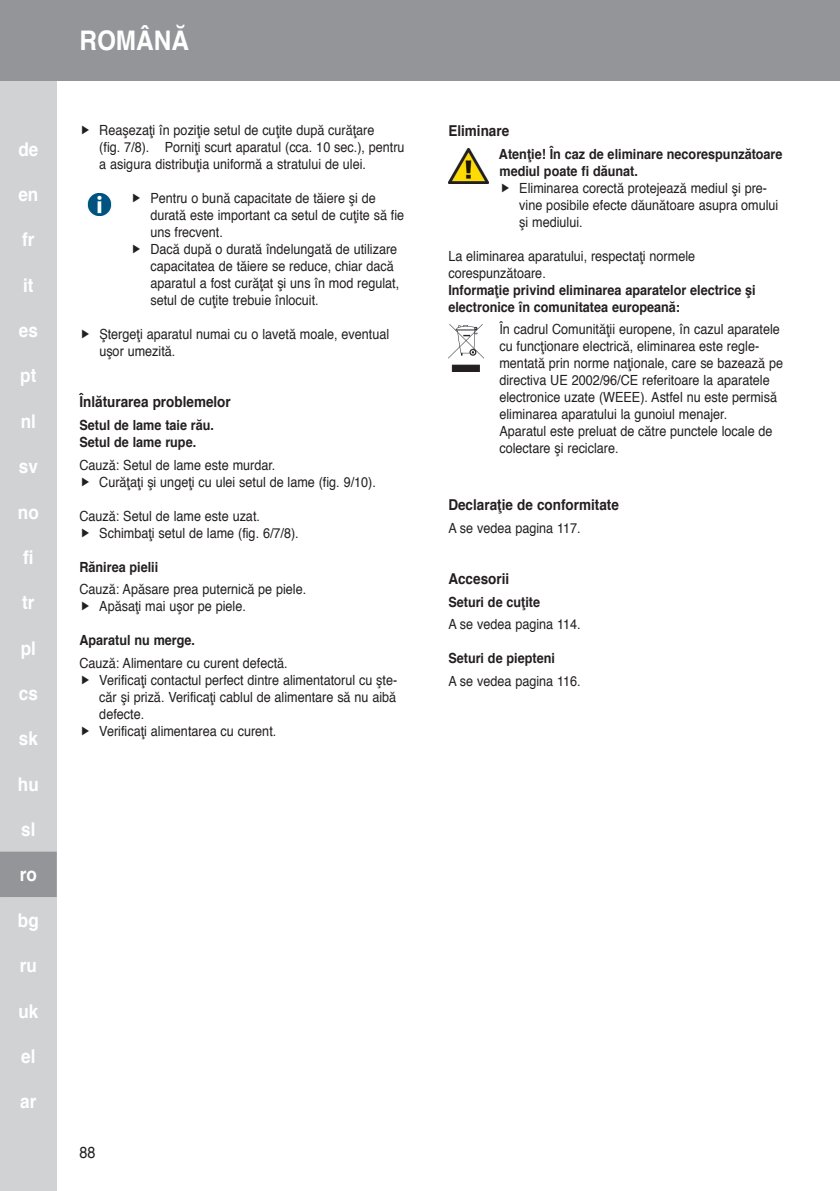
<style>
.page{position:relative;width:840px;height:1191px;background:#fff}
.page>*{position:absolute;margin:0;border:0;box-sizing:border-box;transform-origin:0 0}
.t1{font:700 27px "Helvetica";color:#fff;scale:.9 1}
.t2{font:700 19px "Helvetica";color:#fff;scale:.9 1}
.t3{font:16px "Helvetica";color:#231f20;scale:.9 1}
.t4{font:700 15px "Helvetica";color:#231f20;scale:.9 1}
.t5{font:14px/17px "Helvetica";color:#231f20;scale:.9 1}
.t6{font:700 14px/17px "Helvetica";color:#231f20;scale:.9 1}
</style>
<div class="page">
<div style="left:0;top:0;width:57px;height:1191px;background:#d1d2d4"></div>
<div style="left:0;top:0;width:839px;height:80px;background:#939598"></div>
<div style="left:0;top:851px;width:57px;height:46px;background:#939598"></div>
<img style="left:87px;top:193px;width:25px;height:23px">
<img style="left:448px;top:149px;width:40px;height:34px">
<img style="left:448px;top:324px;width:34px;height:47px">
<h2 class="t2" style="left:18px;top:133px;width:24px">de</h2>
<h2 class="t2" style="left:18px;top:179px;width:24px">en</h2>
<h2 class="t2" style="left:22px;top:224px;width:15px">fr</h2>
<h2 class="t2" style="left:23px;top:270px;width:13px">it</h2>
<h2 class="t2" style="left:19px;top:315px;width:23px">es</h2>
<h2 class="t2" style="left:20px;top:360px;width:19px">pt</h2>
<h2 class="t2" style="left:21px;top:406px;width:18px">nl</h2>
<h2 class="t2" style="left:19px;top:451px;width:23px">sv</h2>
<h2 class="t2" style="left:18px;top:496px;width:25px">no</h2>
<h2 class="t2" style="left:23px;top:542px;width:13px">fi</h2>
<h2 class="t2" style="left:22px;top:587px;width:15px">tr</h2>
<h2 class="t2" style="left:21px;top:632px;width:18px">pl</h2>
<h2 class="t2" style="left:19px;top:678px;width:23px">cs</h2>
<h2 class="t2" style="left:19px;top:723px;width:23px">sk</h2>
<h2 class="t2" style="left:18px;top:768px;width:25px">hu</h2>
<h2 class="t2" style="left:21px;top:814px;width:17px">sl</h2>
<h2 class="t2" style="left:20px;top:859px;width:20px">ro</h2>
<h2 class="t2" style="left:18px;top:904px;width:25px">bg</h2>
<h2 class="t2" style="left:20px;top:950px;width:20px">ru</h2>
<h2 class="t2" style="left:18px;top:995px;width:24px">uk</h2>
<h2 class="t2" style="left:21px;top:1041px;width:17px">el</h2>
<h2 class="t2" style="left:20px;top:1086px;width:19px">ar</h2>
<h1 class="t1" style="left:79px;top:19px;width:123px">ROMÂNĂ</h1>
<p class="t5" style="left:99px;top:122px;width:340px">Reaşezaţi în poziţie setul de cuţite după curăţare<br>(fig. 7/8). Porniţi scurt aparatul (cca. 10 sec.), pentru a asigura distribuţia uniformă a stratului de ulei.</p>
<p class="t5" style="left:150px;top:190px;width:283px">Pentru o bună capacitate de tăiere şi de durată este important ca setul de cuţite să fie uns frecvent.<br>Dacă după o durată îndelungată de utilizare capacitatea de tăiere se reduce, chiar dacă aparatul a fost curăţat şi uns în mod regulat, setul de cuţite trebuie înlocuit.</p>
<p class="t5" style="left:99px;top:326px;width:323px">Ştergeţi aparatul numai cu o lavetă moale, eventual uşor umezită.</p>
<p class="t4" style="left:79px;top:390px;width:169px">Înlăturarea problemelor</p>
<p class="t6" style="left:79px;top:417px;width:151px">Setul de lame taie rău.<br>Setul de lame rupe.</p>
<p class="t5" style="left:99px;top:457px;width:308px;text-indent:-20px">Cauză: Setul de lame este murdar.<br>Curăţaţi şi ungeţi cu ulei setul de lame (fig. 9/10).</p>
<p class="t5" style="left:99px;top:508px;width:223px;text-indent:-20px">Cauză: Setul de lame este uzat.<br>Schimbaţi setul de lame (fig. 6/7/8).</p>
<p class="t6" style="left:79px;top:558px;width:89px">Rănirea pielii</p>
<p class="t5" style="left:99px;top:581px;width:231px;text-indent:-20px">Cauză: Apăsare prea puternică pe piele.<br>Apăsaţi mai uşor pe piele.</p>
<p class="t6" style="left:79px;top:632px;width:130px">Aparatul nu merge.</p>
<p class="t5" style="left:99px;top:655px;width:332px;text-indent:-20px">Cauză: Alimentare cu curent defectă.<br>Verificaţi contactul perfect dintre alimentatorul cu şte&shy;căr şi priză. Verificaţi cablul de alimentare să nu aibă defecte.<br>Verificaţi alimentarea cu curent.</p>
<p class="t3" style="left:79px;top:1139px;width:19px">88</p>
<p class="t4" style="left:448px;top:119px;width:69px">Eliminare</p>
<p class="t6" style="left:498px;top:145px;width:316px">Atenţie! În caz de eliminare necorespunzătoare mediul poate fi dăunat.</p>
<p class="t5" style="left:519px;top:180px;width:289px">Eliminarea corectă protejează mediul şi pre&shy;vine posibile efecte dăunătoare asupra omului şi mediului.</p>
<p class="t5" style="left:448px;top:248px;width:275px">La eliminarea aparatului, respectaţi normele corespunzătoare.</p>
<p class="t6" style="left:448px;top:281px;width:343px">Informaţie privind eliminarea aparatelor electrice şi electronice în comunitatea europeană:</p>
<p class="t5" style="left:499px;top:321px;width:316px">În cadrul Comunităţii europene, în cazul aparatele cu funcţionare electrică, eliminarea este regle&shy;mentată prin norme naţionale, care se bazează pe directiva UE 2002/96/CE referitoare la aparatele electronice uzate (WEEE). Astfel nu este permisă eliminarea aparatului la gunoiul menajer.<br>Aparatul este preluat de către punctele locale de colectare şi reciclare.</p>
<p class="t4" style="left:448px;top:493px;width:191px">Declaraţie de conformitate</p>
<p class="t5" style="left:448px;top:520px;width:148px">A se vedea pagina 117.</p>
<p class="t4" style="left:448px;top:566px;width:69px">Accesorii</p>
<p class="t6" style="left:448px;top:593px;width:103px">Seturi de cuţite</p>
<p class="t5" style="left:448px;top:616px;width:148px">A se vedea pagina 114.</p>
<p class="t6" style="left:448px;top:650px;width:120px">Seturi de piepteni</p>
<p class="t5" style="left:448px;top:673px;width:148px">A se vedea pagina 116.</p>
</div>
